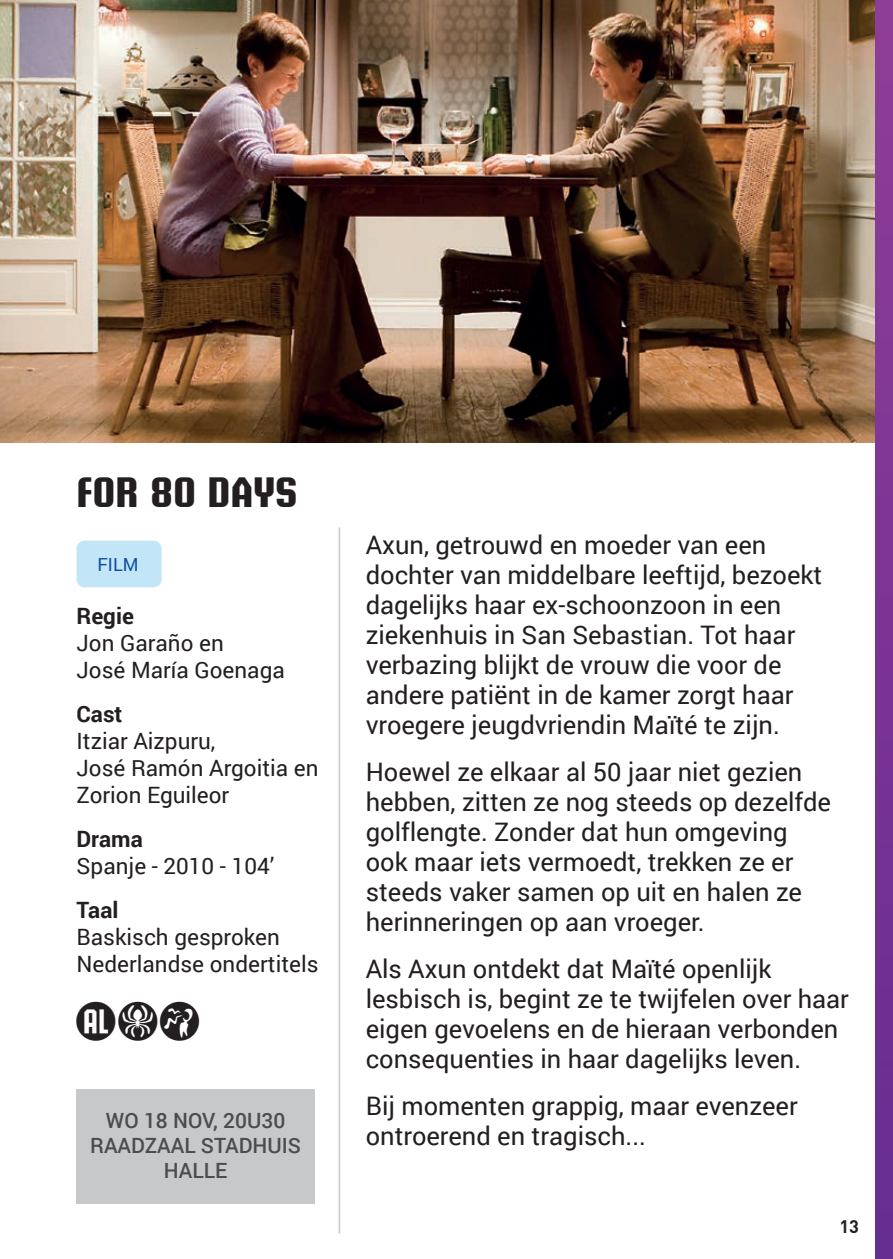
<style>
.page{position:relative;width:893px;height:1259px;background:#fff}
.page>*{position:absolute;margin:0;border:0;box-sizing:border-box;transform-origin:0 0}
.t1{font:700 42px "Briem Akademi Std";color:#231f20}
.t2{font:39px "DVD Symbol";color:#231f20}
.t3{font:25.5px/30px "Roboto";color:#231f20}
.t4{font:22.5px/27px "Roboto";color:#231f20}
.t5{font:700 22.5px "Roboto";color:#231f20}
.t6{font:500 21px/25.2px "Roboto";color:#4b4c4d;text-align:center}
.t7{font:18px "Roboto";color:#0d4da1}
.t8{font:700 18px "DIN Pro";color:#231f20}
</style>
<div class="page">
<img style="left:0;top:0;width:876px;height:442px">
<div style="left:876px;top:0;width:17px;height:1259px;background:linear-gradient(to bottom,#8f3d97,#662c91)"></div>
<div style="left:77px;top:1089px;width:238px;height:114px;background:#c7c8ca"></div>
<div style="left:77px;top:540px;width:85px;height:47px;background:#c2e6f8;border-radius:9px"></div>
<hr style="left:339px;top:527px;width:1px;height:706px;background:#c7c8ca">
<h1 class="t1" style="left:77px;top:469px;width:223px">FOR 80 DAYS</h1>
<p class="t7" style="left:97px;top:552px;width:43px">FILM</p>
<p class="t5" style="left:77px;top:600px;width:59px">Regie</p>
<p class="t4" style="left:77px;top:629px;width:210px">Jon Garaño en<br>José María Goenaga</p>
<p class="t5" style="left:77px;top:698px;width:47px">Cast</p>
<p class="t4" style="left:77px;top:727px;width:243px">Itziar Aizpuru,<br>José Ramón Argoitia en<br>Zorion Eguileor</p>
<p class="t5" style="left:77px;top:823px;width:68px">Drama</p>
<p class="t4" style="left:77px;top:852px;width:199px">Spanje - 2010 - 104’</p>
<p class="t5" style="left:77px;top:894px;width:43px">Taal</p>
<p class="t4" style="left:77px;top:923px;width:243px">Baskisch gesproken<br>Nederlandse ondertitels</p>
<h2 class="t2" style="left:160px;top:1002px;width:43px">●</h2>
<p class="t6" style="left:90px;top:1107px;width:212px">WO 18 NOV, 20U30<br>RAADZAAL STADHUIS<br>HALLE</p>
<p class="t3" style="left:366px;top:529px;width:458px">Axun, getrouwd en moeder van een dochter van middelbare leeftijd, bezoekt dagelijks haar ex-schoonzoon in een ziekenhuis in San Sebastian. Tot haar verbazing blijkt de vrouw die voor de andere patiënt in de kamer zorgt haar vroegere jeugdvriendin Maïté te zijn.</p>
<p class="t3" style="left:366px;top:756px;width:467px">Hoewel ze elkaar al 50 jaar niet gezien hebben, zitten ze nog steeds op dezelfde golflengte. Zonder dat hun omgeving ook maar iets vermoedt, trekken ze er steeds vaker samen op uit en halen ze herinneringen op aan vroeger.</p>
<p class="t3" style="left:366px;top:953px;width:485px">Als Axun ontdekt dat Maïté openlijk lesbisch is, begint ze te twijfelen over haar eigen gevoelens en de hieraan verbonden consequenties in haar dagelijks leven.</p>
<p class="t3" style="left:366px;top:1090px;width:434px">Bij momenten grappig, maar evenzeer ontroerend en tragisch...</p>
<p class="t8" style="left:839px;top:1214px;width:21px">13</p>
</div>
